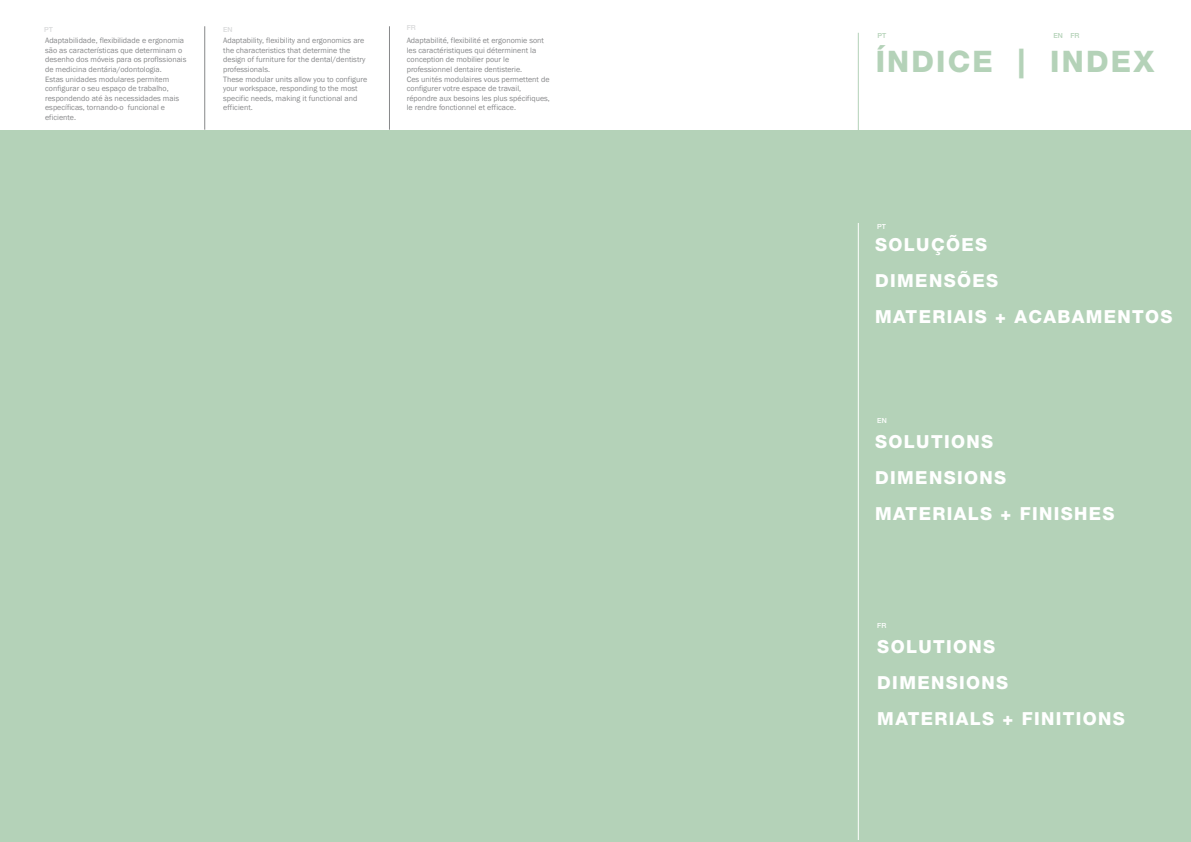
<style>
.page{position:relative;width:1191px;height:842px;background:#fff}
.page>*{position:absolute;margin:0;border:0;box-sizing:border-box;transform-origin:0 0}
.t1{font:800 29.7px "Helvetica Neue";letter-spacing:.075em;color:#b4d2b8}
.t2{font:800 18px/36px "Helvetica Neue";letter-spacing:.075em;color:#fff}
.t3{font:8px/9.6px "Franklin Gothic";color:#87888a}
.t4{font:500 7px "Helvetica Neue";color:#d9dadb}
.t5{font:500 7px "Helvetica Neue";color:#fff}
.t6{font:500 7px "Helvetica Neue";color:#b4d2b8}
</style>
<div class="page">
<div style="left:0;top:130px;width:1191px;height:712px;background:#b4d2b8"></div>
<hr style="left:204px;top:26px;width:1px;height:104px;background:#87888a">
<hr style="left:389px;top:26px;width:1px;height:104px;background:#87888a">
<hr style="left:858px;top:223px;width:1px;height:617px;background:#fff">
<hr style="left:858px;top:33px;width:1px;height:99px;background:#b4d2b8">
<p class="t4" style="left:44px;top:25px;width:10px">PT</p>
<p class="t4" style="left:223px;top:25px;width:11px">EN</p>
<p class="t4" style="left:407px;top:23px;width:11px">FR</p>
<p class="t3" style="left:45px;top:36px;width:143px">Adaptabilidade, flexibilidade e ergonomia são as características que determinam o desenho dos móveis para os profIssionais de medicina dentária/odontologia.<br>Estas unidades modulares permitem configurar o seu espaço de trabalho, respondendo até às necessidades mais específicas, tornando-o funcional e eficiente.</p>
<p class="t3" style="left:223px;top:36px;width:145px">Adaptability, flexibility and ergonomics are the characteristics that determine the design of furniture for the dental/dentistry professionals.<br>These modular units allow you to configure your workspace, responding to the most specific needs, making it functional and efficient.</p>
<p class="t3" style="left:407px;top:36px;width:145px">Adaptabilité, flexibilité et ergonomie sont les caractéristiques qui déterminent la conception de mobilier pour le professionnel dentaire dentisterie.<br>Ces unités modulaires vous permettent de configurer votre espace de travail, répondre aux besoins les plus spécifiques, le rendre fonctionnel et efficace.</p>
<p class="t6" style="left:877px;top:31px;width:10px">PT</p>
<p class="t6" style="left:1053px;top:31px;width:28px">EN FR</p>
<h1 class="t1" style="left:875px;top:44px;width:280px">ÍNDICE | INDEX</h1>
<p class="t5" style="left:877px;top:222px;width:10px">PT</p>
<h2 class="t2" style="left:875px;top:226px;width:299px">SOLUÇÕES<br>DIMENSÕES<br>MATERIAIS + ACABAMENTOS</h2>
<p class="t5" style="left:877px;top:416px;width:11px">EN</p>
<h2 class="t2" style="left:875px;top:423px;width:241px">SOLUTIONS<br>DIMENSIONS<br>MATERIALS + FINISHES</h2>
<p class="t5" style="left:877px;top:621px;width:11px">FR</p>
<h2 class="t2" style="left:877px;top:628px;width:249px">SOLUTIONS<br>DIMENSIONS<br>MATERIALS + FINITIONS</h2>
</div>
